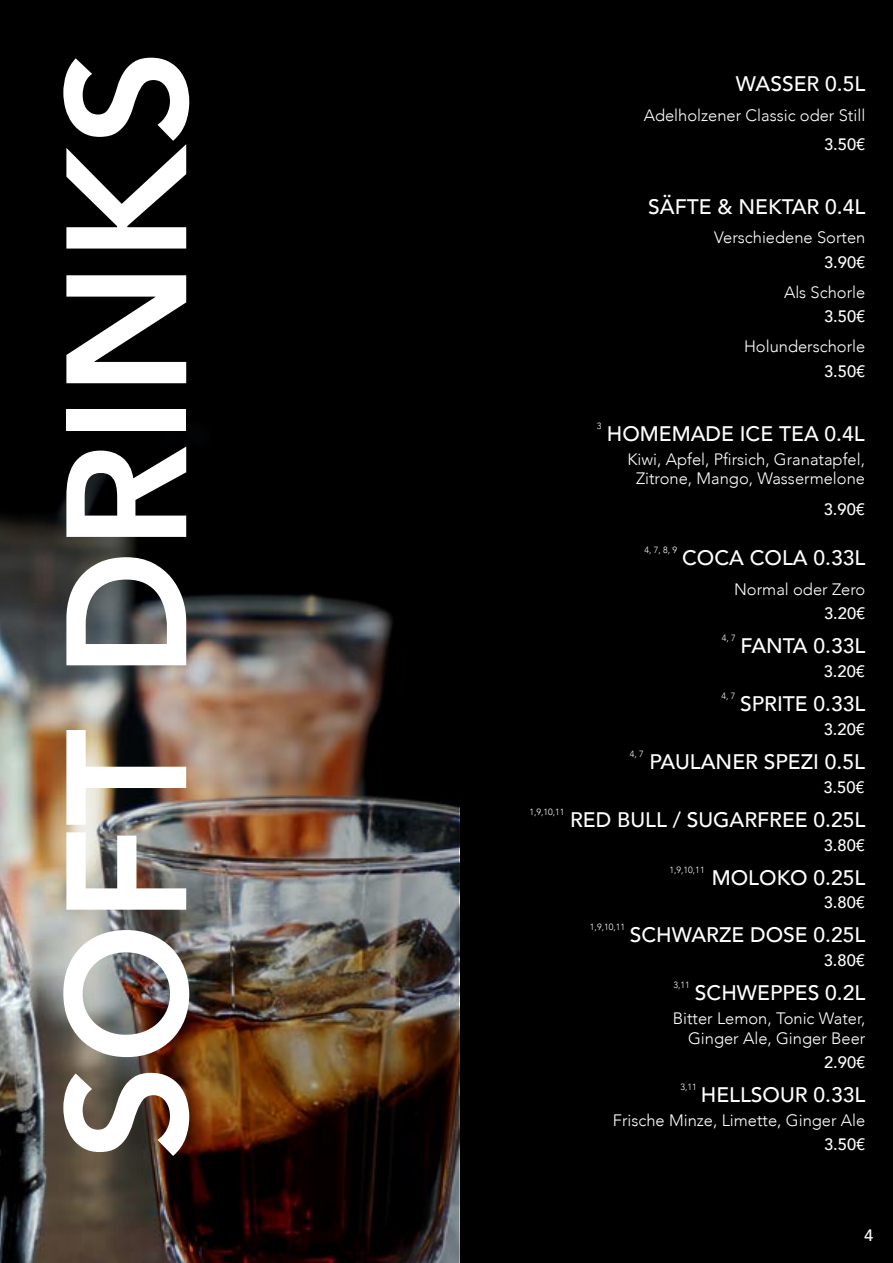
<style>
.page{position:relative;width:893px;height:1263px;background:#fff}
.page>*{position:absolute;margin:0;border:0;box-sizing:border-box;transform-origin:0 0}
.t1{font:800 169.2px "Avenir";color:#fff}
.t2{font:500 21px "Avenir";color:#fff}
.t3{font:300 16.5px/19.8px "Avenir";color:#fff;text-align:right}
.t4{font:500 16.5px "Avenir";color:#fff}
.t5{font:300 9px "Avenir";color:#fff}
</style>
<div class="page">
<div style="left:434px;top:0;width:459px;height:1263px;background:#000"></div>
<img style="left:0;top:0;width:458px;height:1263px">
<h1 class="t1" style="left:-4px;top:1161px;width:1114px;rotate:-90deg">SOFT DRINKS</h1>
<p class="t2" style="left:736px;top:66px;width:131px">WASSER 0.5L</p>
<p class="t3" style="left:644px;top:105px;width:223px">Adelholzener Classic oder Still</p>
<p class="t4" style="left:824px;top:130px;width:43px">3.50€</p>
<p class="t2" style="left:648px;top:188px;width:219px">SÄFTE &amp; NEKTAR 0.4L</p>
<p class="t3" style="left:714px;top:228px;width:153px">Verschiedene Sorten</p>
<p class="t4" style="left:824px;top:248px;width:43px">3.90€</p>
<p class="t3" style="left:784px;top:282px;width:83px">Als Schorle</p>
<p class="t4" style="left:824px;top:302px;width:43px">3.50€</p>
<p class="t3" style="left:744px;top:337px;width:123px">Holunderschorle</p>
<p class="t4" style="left:824px;top:357px;width:43px">3.50€</p>
<p class="t5" style="left:529px;top:806px;width:37px">1,9,10,11</p>
<p class="t5" style="left:597px;top:420px;width:6px">3</p>
<p class="t2" style="left:607px;top:415px;width:259px">HOMEMADE ICE TEA 0.4L</p>
<p class="t3" style="left:627px;top:449px;width:239px;text-align:center">Kiwi, Apfel, Pfirsich, Granatapfel,<br>Zitrone, Mango, Wassermelone</p>
<p class="t4" style="left:824px;top:495px;width:43px">3.90€</p>
<p class="t5" style="left:644px;top:545px;width:34px">4, 7, 8, 9</p>
<p class="t2" style="left:682px;top:540px;width:185px">COCA COLA 0.33L</p>
<p class="t3" style="left:734px;top:579px;width:133px">Normal oder Zero</p>
<p class="t4" style="left:824px;top:599px;width:43px">3.20€</p>
<p class="t5" style="left:722px;top:633px;width:16px">4, 7</p>
<p class="t2" style="left:740px;top:628px;width:126px">FANTA 0.33L</p>
<p class="t4" style="left:824px;top:657px;width:43px">3.20€</p>
<p class="t5" style="left:721px;top:691px;width:16px">4, 7</p>
<p class="t2" style="left:740px;top:686px;width:127px">SPRITE 0.33L</p>
<p class="t5" style="left:630px;top:749px;width:16px">4, 7</p>
<p class="t4" style="left:824px;top:715px;width:43px">3.20€</p>
<p class="t2" style="left:649px;top:744px;width:217px">PAULANER SPEZI 0.5L</p>
<p class="t4" style="left:823px;top:773px;width:43px">3.50€</p>
<p class="t2" style="left:570px;top:801px;width:297px">RED BULL / SUGARFREE 0.25L</p>
<p class="t5" style="left:670px;top:864px;width:37px">1,9,10,11</p>
<p class="t4" style="left:824px;top:830px;width:43px">3.80€</p>
<p class="t2" style="left:712px;top:859px;width:155px">MOLOKO 0.25L</p>
<p class="t4" style="left:824px;top:888px;width:43px">3.80€</p>
<p class="t5" style="left:590px;top:922px;width:37px">1,9,10,11</p>
<p class="t2" style="left:630px;top:917px;width:237px">SCHWARZE DOSE 0.25L</p>
<p class="t4" style="left:824px;top:946px;width:43px">3.80€</p>
<p class="t5" style="left:673px;top:980px;width:18px">3,11</p>
<p class="t2" style="left:695px;top:975px;width:172px">SCHWEPPES 0.2L</p>
<p class="t3" style="left:673px;top:1009px;width:194px">Bitter Lemon, Tonic Water,<br>Ginger Ale, Ginger Beer</p>
<p class="t4" style="left:824px;top:1048px;width:43px">2.90€</p>
<p class="t5" style="left:680px;top:1082px;width:18px">3,11</p>
<p class="t2" style="left:701px;top:1077px;width:166px">HELLSOUR 0.33L</p>
<p class="t3" style="left:613px;top:1110px;width:254px">Frische Minze, Limette, Ginger Ale</p>
<p class="t4" style="left:824px;top:1130px;width:43px">3.50€</p>
<p class="t4" style="left:864px;top:1221px;width:11px">4</p>
</div>
